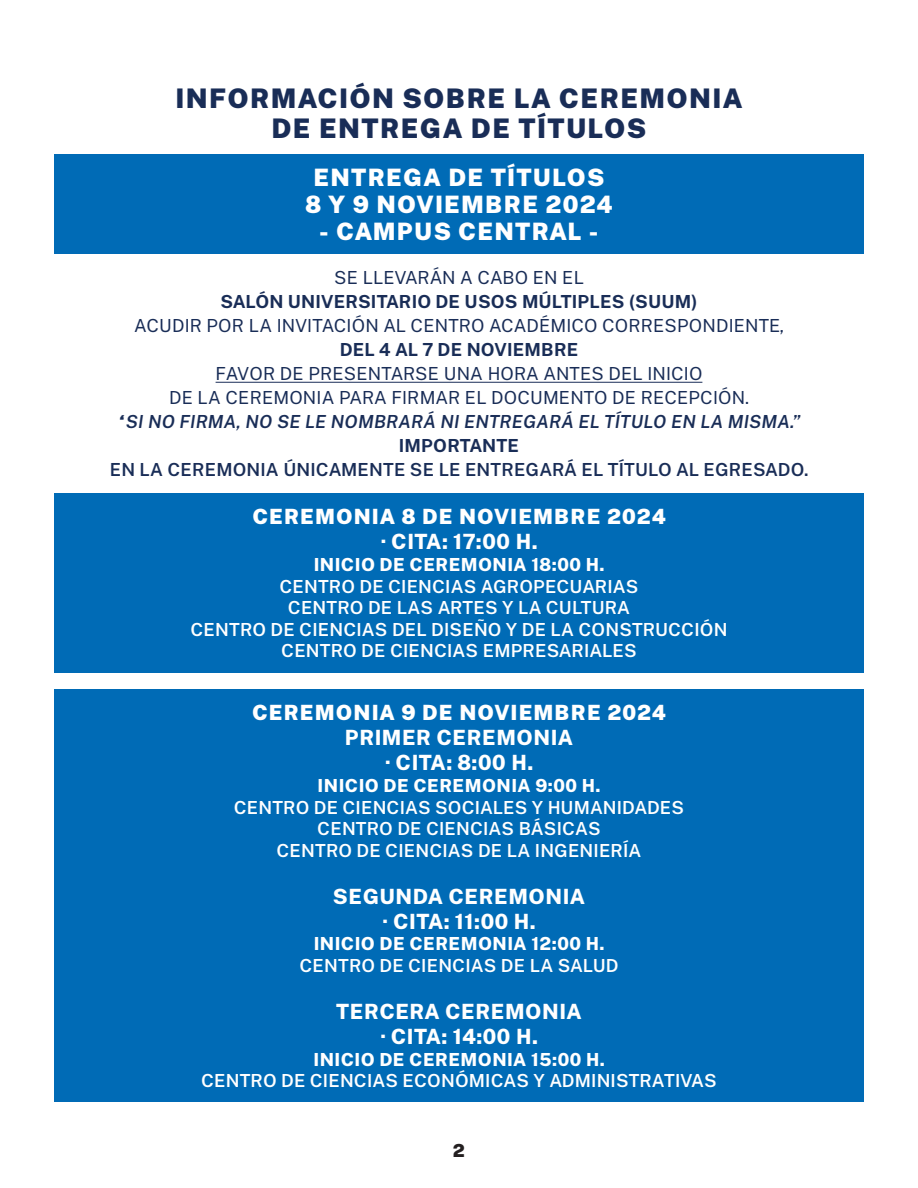
<style>
.page{position:relative;width:918px;height:1188px;background:#fff}
.page>*{position:absolute;margin:0;border:0;box-sizing:border-box;transform-origin:0 0}
.t1{font:900 27px/30px "Public Sans";letter-spacing:.05em;color:#192d57;text-align:center}
.t2{font:900 24px/27px "Public Sans";letter-spacing:.05em;color:#fff;text-align:center}
.t3{font:800 21px/25.2px "Public Sans";letter-spacing:.025em;color:#fff;text-align:center}
.t4{font:900 21px "Public Sans";letter-spacing:.05em;color:#fff}
.t5{font:600 18px/21.6px "Public Sans";letter-spacing:.01em;color:#fff;text-align:center}
.t6{font:18px/24px "Public Sans";letter-spacing:.01em;color:#192d57;text-align:center}
.t7{font:800 18px "Public Sans";letter-spacing:.025em;color:#fff}
.t8{font:700 18px "Public Sans";letter-spacing:.01em;color:#192d57}
.t9{font:italic 600 18px "Public Sans";letter-spacing:.01em;color:#192d57}
.t10{font:600 18px "Public Sans";letter-spacing:.01em;color:#192d57}
.t11{font:900 18px "Public Sans";color:#231f20}
</style>
<div class="page">
<div style="left:54px;top:154px;width:810px;height:100px;background:#006bb6"></div>
<hr style="left:216px;top:382px;width:486px;height:1px;background:#192d57">
<div style="left:54px;top:493px;width:810px;height:179px;background:#006bb6"></div>
<div style="left:54px;top:689px;width:810px;height:412px;background:#006bb6"></div>
<h1 class="t1" style="left:175px;top:82px;width:569px">INFORMACIÓN SOBRE LA CEREMONIA<br>DE ENTREGA DE TÍTULOS</h1>
<h2 class="t2" style="left:305px;top:163px;width:309px">ENTREGA DE TÍTULOS<br>8 Y 9 NOVIEMBRE 2024</h2>
<h2 class="t2" style="left:319px;top:217px;width:281px">- CAMPUS CENTRAL -</h2>
<p class="t6" style="left:334px;top:265px;width:251px">SE LLEVARÁN A CABO EN EL</p>
<p class="t8" style="left:220px;top:288px;width:479px">SALÓN UNIVERSITARIO DE USOS MÚLTIPLES (SUUM)</p>
<p class="t6" style="left:134px;top:313px;width:651px">ACUDIR POR LA INVITACIÓN AL CENTRO ACADÉMICO CORRESPONDIENTE,</p>
<p class="t8" style="left:340px;top:336px;width:240px">DEL 4 AL 7 DE NOVIEMBRE</p>
<p class="t6" style="left:169px;top:361px;width:582px">FAVOR DE PRESENTARSE UNA HORA ANTES DEL INICIO<br>DE LA CEREMONIA PARA FIRMAR EL DOCUMENTO DE RECEPCIÓN.</p>
<p class="t9" style="left:118px;top:408px;width:684px">“SI NO FIRMA, NO SE LE NOMBRARÁ NI ENTREGARÁ EL TÍTULO EN LA MISMA.”</p>
<p class="t8" style="left:399px;top:432px;width:122px">IMPORTANTE</p>
<p class="t10" style="left:110px;top:456px;width:700px">EN LA CEREMONIA ÚNICAMENTE SE LE ENTREGARÁ EL TÍTULO AL EGRESADO.</p>
<p class="t4" style="left:252px;top:500px;width:415px">CEREMONIA 8 DE NOVIEMBRE 2024</p>
<p class="t3" style="left:381px;top:528px;width:159px">· CITA: 17:00 H.</p>
<p class="t7" style="left:314px;top:550px;width:293px">INICIO DE CEREMONIA 18:00 H.</p>
<p class="t5" style="left:191px;top:574px;width:538px">CENTRO DE CIENCIAS AGROPECUARIAS<br>CENTRO DE LAS ARTES Y LA CULTURA<br>CENTRO DE CIENCIAS DEL DISEÑO Y DE LA CONSTRUCCIÓN CENTRO DE CIENCIAS EMPRESARIALES</p>
<p class="t4" style="left:252px;top:695px;width:415px">CEREMONIA 9 DE NOVIEMBRE 2024</p>
<p class="t3" style="left:345px;top:724px;width:230px">PRIMER CEREMONIA · CITA: 8:00 H.</p>
<p class="t7" style="left:318px;top:771px;width:285px">INICIO DE CEREMONIA 9:00 H.</p>
<p class="t5" style="left:234px;top:795px;width:452px">CENTRO DE CIENCIAS SOCIALES Y HUMANIDADES<br>CENTRO DE CIENCIAS BÁSICAS<br>CENTRO DE CIENCIAS DE LA INGENIERÍA</p>
<p class="t3" style="left:333px;top:883px;width:254px">SEGUNDA CEREMONIA · CITA: 11:00 H.</p>
<p class="t7" style="left:314px;top:930px;width:293px">INICIO DE CEREMONIA 12:00 H.</p>
<p class="t5" style="left:300px;top:954px;width:321px">CENTRO DE CIENCIAS DE LA SALUD</p>
<p class="t3" style="left:336px;top:998px;width:247px">TERCERA CEREMONIA · CITA: 14:00 H.</p>
<p class="t7" style="left:313px;top:1045px;width:293px">INICIO DE CEREMONIA 15:00 H.</p>
<p class="t5" style="left:201px;top:1069px;width:517px">CENTRO DE CIENCIAS ECONÓMICAS Y ADMINISTRATIVAS</p>
<p class="t11" style="left:453px;top:1136px;width:14px">2</p>
</div>
